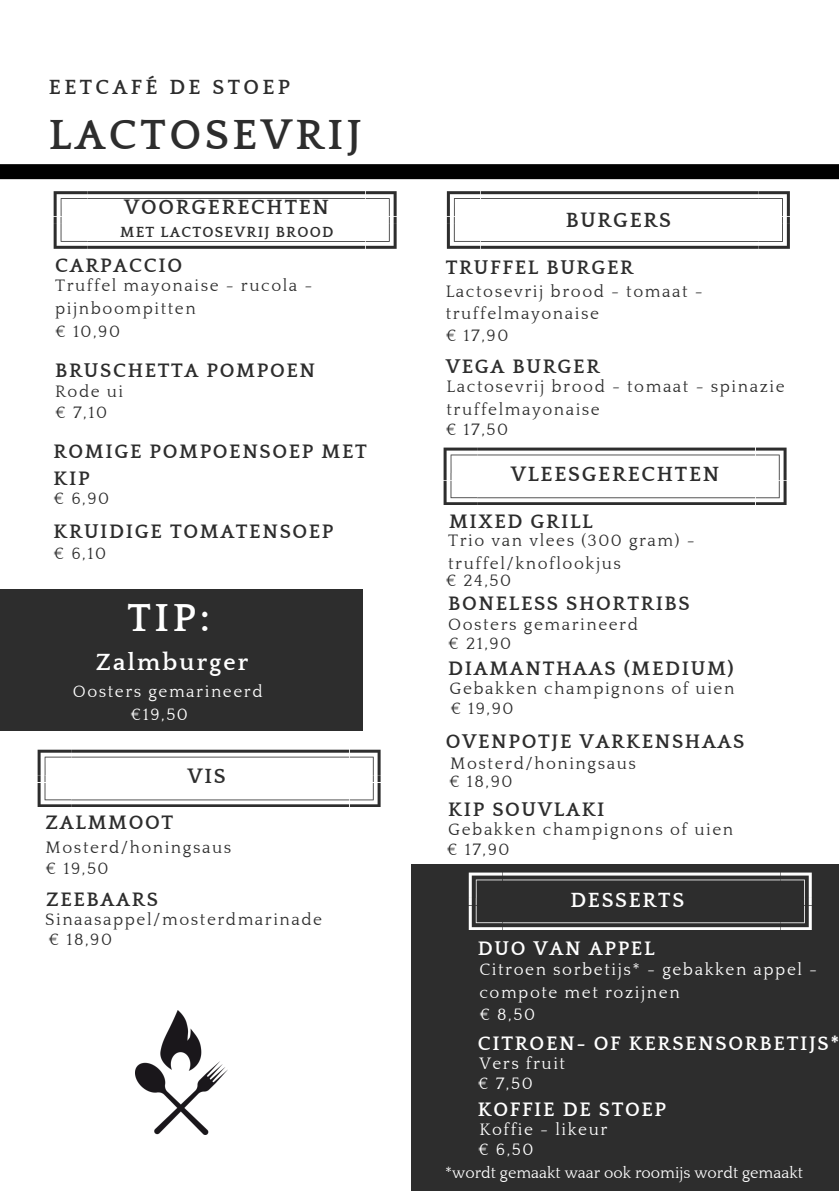
<style>
.page{position:relative;width:839px;height:1191px;background:#fff}
.page>*{position:absolute;margin:0;border:0;box-sizing:border-box;transform-origin:0 0}
.t1{font:700 43.2px "Quattrocento";letter-spacing:.08em;color:#2d2d2d}
.t2{font:700 40px "Quattrocento";color:#fff}
.t3{font:700 24px "Quattrocento";letter-spacing:.09em;color:#fff}
.t4{font:700 21px "Quattrocento";letter-spacing:.08em;color:#2d2d2d}
.t5{font:700 21px "Quattrocento";letter-spacing:.16em;color:#2d2d2d}
.t6{font:700 21px "Quattrocento";letter-spacing:.08em;color:#fff}
.t7{font:700 20px/27px "Quattrocento";letter-spacing:.08em;color:#2d2d2d}
.t8{font:700 20px "Quattrocento";letter-spacing:.08em;color:#fff}
.t9{font:17px/22.6px "Quattrocento";letter-spacing:.09em;color:#2d2d2d}
.t10{font:17px/22.6px "Quattrocento";letter-spacing:.09em;color:#fff}
.t11{font:16px "Quattrocento";color:#fff}
.t12{font:700 15px "Quattrocento";letter-spacing:.08em;color:#2d2d2d}
</style>
<div class="page">
<svg style="left:54px;top:191px;width:342px;height:58px"></svg>
<svg style="left:443px;top:448px;width:343px;height:57px"></svg>
<svg style="left:447px;top:191px;width:342px;height:58px"></svg>
<div style="left:0;top:164px;width:838px;height:15px;background:#000"></div>
<svg style="left:38px;top:750px;width:342px;height:57px"></svg>
<div style="left:0;top:589px;width:362px;height:141px;background:#2d2d2d"></div>
<div style="left:411px;top:865px;width:427px;height:326px;background:#2d2d2d"></div>
<svg style="left:468px;top:873px;width:343px;height:57px"></svg>
<img style="left:136px;top:1010px;width:91px;height:125px">
<p class="t5" style="left:49px;top:76px;width:243px">EETCAFÉ DE STOEP</p>
<h1 class="t1" style="left:49px;top:112px;width:314px">LACTOSEVRIJ</h1>
<p class="t4" style="left:124px;top:196px;width:206px">VOORGERECHTEN</p>
<p class="t12" style="left:120px;top:224px;width:215px">MET LACTOSEVRIJ BROOD</p>
<p class="t7" style="left:55px;top:253px;width:128px">CARPACCIO</p>
<p class="t9" style="left:55px;top:275px;width:259px">Truffel mayonaise - rucola - pijnboompitten</p>
<p class="t9" style="left:55px;top:320px;width:66px">€ 10,90</p>
<p class="t7" style="left:55px;top:357px;width:261px">BRUSCHETTA POMPOEN</p>
<p class="t9" style="left:55px;top:402px;width:53px">€ 7,10</p>
<p class="t9" style="left:55px;top:381px;width:70px">Rode ui</p>
<p class="t7" style="left:54px;top:438px;width:315px">ROMIGE POMPOENSOEP MET<br>KIP</p>
<p class="t9" style="left:54px;top:488px;width:57px">€ 6,90</p>
<p class="t7" style="left:54px;top:519px;width:281px">KRUIDIGE TOMATENSOEP</p>
<p class="t9" style="left:54px;top:543px;width:54px">€ 6,10</p>
<h2 class="t2" style="left:127px;top:597px;width:84px">TIP:</h2>
<h3 class="t3" style="left:96px;top:650px;width:154px">Zalmburger</h3>
<p class="t10" style="left:130px;top:681px;width:133px;text-indent:-58px">Oosters gemarineerd €19,50</p>
<p class="t4" style="left:187px;top:766px;width:40px">VIS</p>
<p class="t7" style="left:46px;top:810px;width:129px">ZALMMOOT</p>
<p class="t9" style="left:46px;top:838px;width:187px;line-height:20.8px">Mosterd/honingsaus € 19,50</p>
<p class="t7" style="left:46px;top:887px;width:113px">ZEEBAARS</p>
<p class="t9" style="left:49px;top:928px;width:65px">€ 18,90</p>
<p class="t9" style="left:45px;top:909px;width:278px">Sinaasappel/mosterdmarinade</p>
<p class="t4" style="left:565px;top:209px;width:107px">BURGERS</p>
<p class="t7" style="left:445px;top:254px;width:189px">TRUFFEL BURGER</p>
<p class="t9" style="left:445px;top:281px;width:259px">Lactosevrij brood - tomaat - truffelmayonaise<br>€ 17,90</p>
<p class="t7" style="left:445px;top:353px;width:155px">VEGA BURGER</p>
<p class="t9" style="left:446px;top:376px;width:339px">Lactosevrij brood - tomaat - spinazie truffelmayonaise</p>
<p class="t9" style="left:445px;top:419px;width:64px">€ 17,50</p>
<p class="t4" style="left:510px;top:463px;width:210px">VLEESGERECHTEN</p>
<p class="t7" style="left:449px;top:508px;width:145px">MIXED GRILL</p>
<p class="t9" style="left:448px;top:530px;width:248px">Trio van vlees (300 gram) - truffel/knoflookjus</p>
<p class="t9" style="left:445px;top:570px;width:67px">€ 24,50</p>
<p class="t7" style="left:448px;top:591px;width:243px">BONELESS SHORTRIBS</p>
<p class="t9" style="left:448px;top:615px;width:191px;line-height:19.2px">Oosters gemarineerd € 21,90</p>
<p class="t7" style="left:448px;top:656px;width:287px">DIAMANTHAAS (MEDIUM)</p>
<p class="t9" style="left:449px;top:680px;width:286px;line-height:19.2px">Gebakken champignons of uien € 19,90</p>
<p class="t7" style="left:445px;top:729px;width:300px">OVENPOTJE VARKENSHAAS</p>
<p class="t9" style="left:449px;top:770px;width:65px">€ 18,90</p>
<p class="t7" style="left:448px;top:796px;width:158px">KIP SOUVLAKI</p>
<p class="t9" style="left:448px;top:819px;width:286px">Gebakken champignons of uien</p>
<p class="t9" style="left:450px;top:752px;width:187px">Mosterd/honingsaus</p>
<p class="t9" style="left:447px;top:839px;width:64px">€ 17,90</p>
<p class="t6" style="left:570px;top:889px;width:115px">DESSERTS</p>
<p class="t8" style="left:478px;top:938px;width:178px">DUO VAN APPEL</p>
<p class="t10" style="left:479px;top:959px;width:339px">Citroen sorbetijs* - gebakken appel - compote met rozijnen</p>
<p class="t10" style="left:479px;top:1004px;width:57px">€ 8,50</p>
<p class="t8" style="left:478px;top:1033px;width:363px">CITROEN- OF KERSENSORBETIJS*</p>
<p class="t10" style="left:478px;top:1055px;width:89px;line-height:19.2px">Vers fruit € 7,50</p>
<p class="t8" style="left:478px;top:1099px;width:190px">KOFFIE DE STOEP</p>
<p class="t10" style="left:478px;top:1121px;width:131px;line-height:19.2px">Koffie - likeur € 6,50</p>
<p class="t11" style="left:445px;top:1164px;width:359px">*wordt gemaakt waar ook roomijs wordt gemaakt</p>
</div>
